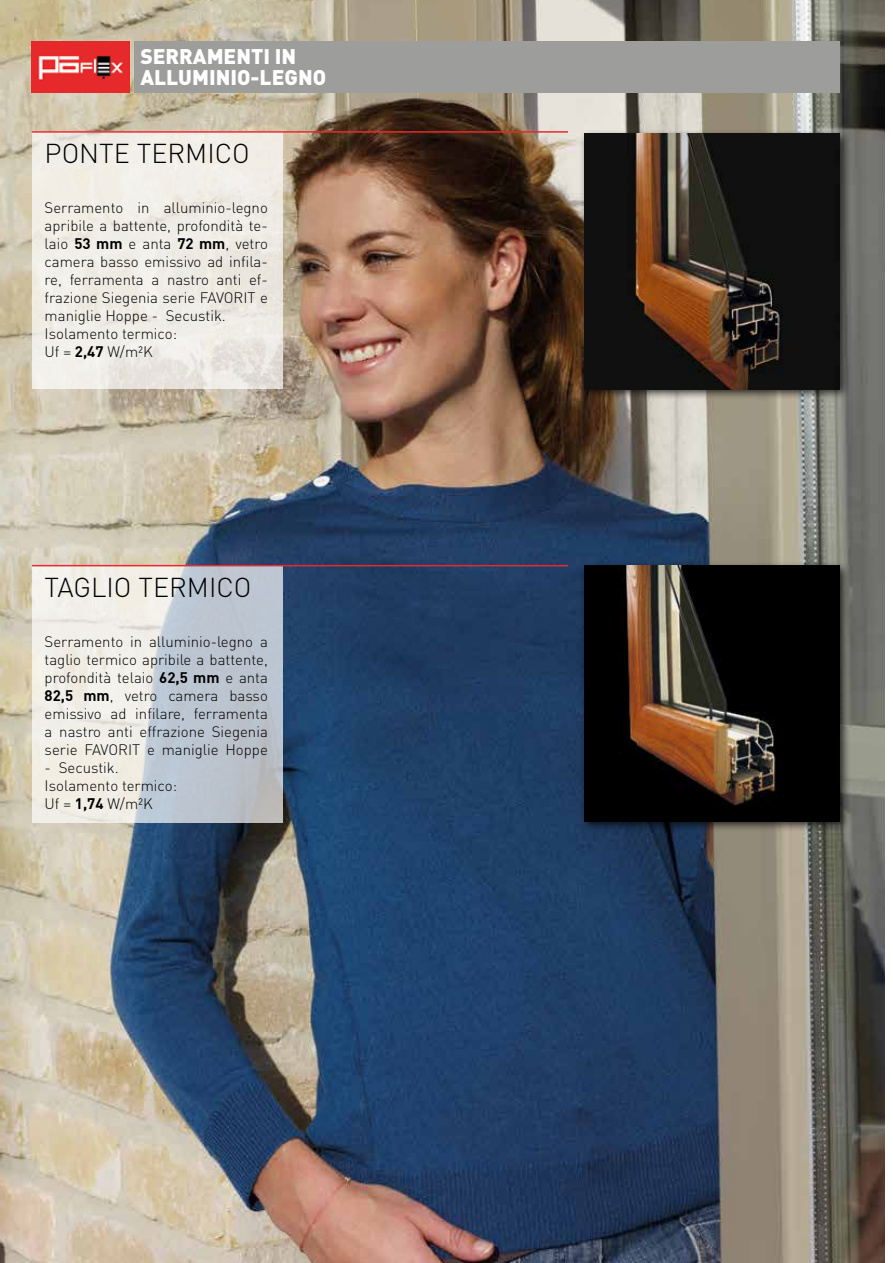
<style>
.page{position:relative;width:893px;height:1263px;background:#fff}
.page>*{position:absolute;margin:0;border:0;box-sizing:border-box;transform-origin:0 0}
.t1{font:300 27px "DIN";color:#000}
.t2{font:900 21px/21px "DIN";color:#fff}
.t3{font:300 15px/18px "DIN";color:#000}
.s1{font-family:"DIN Bold";font-weight:400}
.s2{font-weight:700}
</style>
<div class="page">
<img style="left:0;top:0;width:884px;height:1263px">
<img style="left:32px;top:42px;width:97px;height:51px">
<div style="left:135px;top:42px;width:705px;height:51px;background:#9d9d9c"></div>
<div style="left:579px;top:561px;width:272px;height:271px;background:#000;opacity:.75"></div>
<img style="left:585px;top:566px;width:255px;height:255px">
<div style="left:32px;top:131px;width:251px;height:258px;background:#f0ede6"></div>
<svg style="left:32px;top:566px;width:251px;height:256px;background:#d5d8da"></svg>
<hr style="left:32px;top:131px;width:536px;height:2px;background:#e62b2d">
<hr style="left:32px;top:565px;width:536px;height:1px;background:#e62b2d">
<div style="left:579px;top:129px;width:272px;height:271px;background:#000;opacity:.75"></div>
<img style="left:585px;top:134px;width:255px;height:255px">
<h2 class="t2" style="left:140px;top:44px;width:187px">SERRAMENTI IN<br>ALLUMINIO-LEGNO</h2>
<h1 class="t1" style="left:45px;top:137px;width:207px">PONTE TERMICO</h1>
<p class="t3" style="left:45px;top:199px;width:225px">Serramento in alluminio-legno apribile a battente, profondità te&shy;laio <span class="s1">53 mm</span> e anta <span class="s1">72 mm</span>, vetro camera basso emissivo ad infila&shy;re, ferramenta a nastro anti ef&shy;frazione Siegenia serie FAVORIT e maniglie Hoppe - Secustik.<br>Isolamento termico:<br>Uf = <span class="s2">2,47</span> W/m²K</p>
<h1 class="t1" style="left:45px;top:570px;width:208px">TAGLIO TERMICO</h1>
<p class="t3" style="left:45px;top:632px;width:225px;text-align:justify">Serramento in alluminio-legno a taglio termico apribile a battente, profondità telaio <span class="s1">62,5 mm</span> e anta <span class="s1">82,5 mm</span>, vetro camera basso emissivo ad infilare, ferramenta a nastro anti effrazione Siegenia serie FAVORIT e maniglie Hoppe</p>
<p class="t3" style="left:45px;top:758px;width:134px">- Secustik.<br>Isolamento termico:<br>Uf = <span class="s1">1,74</span> W/m²K</p>
</div>
